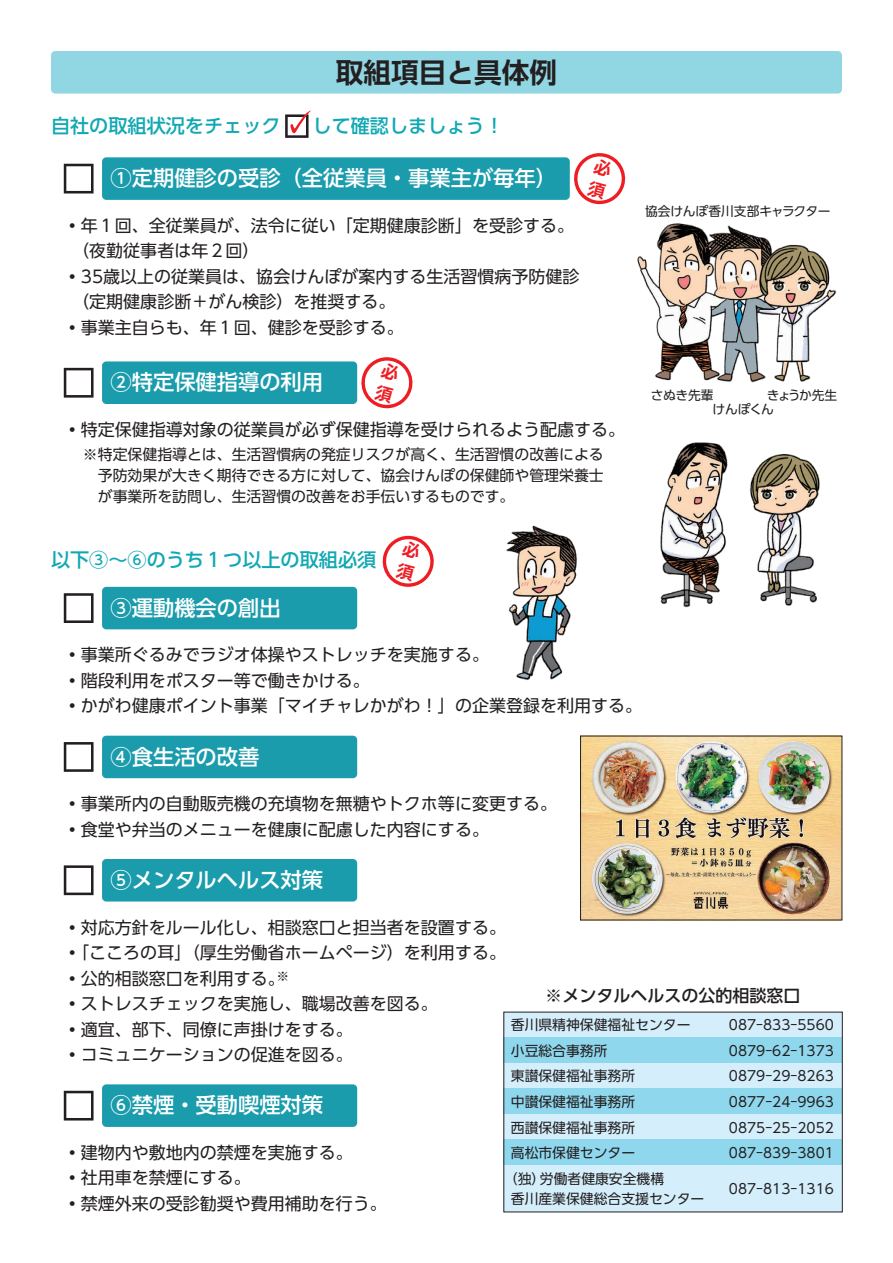
<style>
.page{position:relative;width:893px;height:1263px;background:#fff}
.page>*{position:absolute;margin:0;border:0;box-sizing:border-box;transform-origin:0 0}
.t1{font:700 27.6px "UD Shin Go Pr 6 De";color:#231f20}
.t2{font:500 21.3px "UD Shin Go Pr 6";color:#fff}
.t3{font:500 19.2px "UD Shin Go Pr 6";color:#11a8b4}
.t4{font:16.95px/25.5px "UD Shin Go Pr 6";color:#231f20}
.t5{font:500 16.95px "UD Shin Go Pr 6";color:#231f20}
.t6{font:14.85px/21.3px "UD Shin Go Pr 6";color:#231f20;text-align:justify}
.t7{font:13.8px "UD Shin Go Pr 6";color:#231f20}
.t8{font:12.75px/14.1px "UD Shin Go Pr 6";letter-spacing:-.015em;color:#231f20}
</style>
<div class="page">
<div style="left:102px;top:157px;width:468px;height:43px;background:#1a9cac;border-radius:4px"></div>
<svg style="left:64px;top:164px;width:30px;height:29px"></svg>
<div style="left:102px;top:361px;width:255px;height:43px;background:#1a9cac;border-radius:4px"></div>
<svg style="left:64px;top:368px;width:30px;height:30px"></svg>
<div style="left:102px;top:587px;width:255px;height:42px;background:#1a9cac;border-radius:4px"></div>
<svg style="left:64px;top:593px;width:30px;height:30px"></svg>
<div style="left:102px;top:1084px;width:255px;height:43px;background:#1a9cac;border-radius:4px"></div>
<svg style="left:64px;top:1091px;width:30px;height:29px"></svg>
<div style="left:102px;top:736px;width:255px;height:42px;background:#1a9cac;border-radius:4px"></div>
<svg style="left:64px;top:742px;width:30px;height:30px"></svg>
<div style="left:102px;top:859px;width:255px;height:42px;background:#1a9cac;border-radius:4px"></div>
<svg style="left:64px;top:865px;width:30px;height:30px"></svg>
<div style="left:51px;top:51px;width:791px;height:43px;background:#91d6e3;border-radius:4px"></div>
<img style="left:582px;top:738px;width:258px;height:180px">
<svg style="left:285px;top:111px;width:26px;height:27px"></svg>
<div style="left:504px;top:1012px;width:338px;height:25px;background:#d4effb"></div>
<div style="left:504px;top:1037px;width:338px;height:26px;background:#8fd7ed"></div>
<div style="left:504px;top:1063px;width:338px;height:26px;background:#d4effb"></div>
<div style="left:504px;top:1089px;width:338px;height:25px;background:#8fd7ed"></div>
<div style="left:504px;top:1114px;width:338px;height:26px;background:#d4effb"></div>
<div style="left:504px;top:1140px;width:338px;height:25px;background:#8fd7ed"></div>
<div style="left:504px;top:1165px;width:338px;height:47px;background:#d4effb"></div>
<img style="left:637px;top:223px;width:200px;height:160px">
<img style="left:506px;top:525px;width:72px;height:155px">
<img style="left:660px;top:442px;width:160px;height:166px">
<svg style="left:574px;top:153px;width:52px;height:51px"></svg>
<svg style="left:361px;top:357px;width:52px;height:51px"></svg>
<svg style="left:382px;top:536px;width:52px;height:51px"></svg>
<h1 class="t1" style="left:336px;top:50px;width:223px">取組項目と具体例</h1>
<p class="t3" style="left:51px;top:110px;width:454px">自社の取組状況をチェック　 して確認しましょう！</p>
<p class="t2" style="left:111px;top:161px;width:448px">①定期健診の受診（全従業員・事業主が毎年）</p>
<p class="t4" style="left:72px;top:212px;width:503px;text-indent:-9px">•年１回、全従業員が、法令に従い「定期健康診断」を受診する。（夜勤従事者は年２回）</p>
<p class="t4" style="left:72px;top:263px;width:509px;text-indent:-9px">•35歳以上の従業員は、協会けんぽが案内する生活習慣病予防健診（定期健康診断＋がん検診）を推奨する。</p>
<p class="t4" style="left:64px;top:314px;width:342px">•事業主自らも、年１回、健診を受診する。</p>
<p class="t2" style="left:111px;top:365px;width:214px">②特定保健指導の利用</p>
<p class="t4" style="left:64px;top:416px;width:563px">•特定保健指導対象の従業員が必ず保健指導を受けられるよう配慮する。</p>
<p class="t6" style="left:98px;top:443px;width:507px;text-indent:-15px">※特定保健指導とは、生活習慣病の発症リスクが高く、生活習慣の改善による予防効果が大きく期待できる方に対して、協会けんぽの保健師や管理栄養士が事業所を訪問し、生活習慣の改善をお手伝いするものです。</p>
<p class="t8" style="left:645px;top:204px;width:187px">協会けんぽ香川支部キャラクター</p>
<p class="t8" style="left:712px;top:387px;width:63px;text-indent:-62px">さぬき先輩<br>けんぽくん</p>
<p class="t8" style="left:767px;top:387px;width:72px">きょうか先生</p>
<p class="t3" style="left:51px;top:544px;width:327px">以下③～⑥のうち１つ以上の取組必須</p>
<p class="t2" style="left:111px;top:590px;width:172px">③運動機会の創出</p>
<p class="t4" style="left:64px;top:642px;width:427px">•事業所ぐるみでラジオ体操やストレッチを実施する。</p>
<p class="t4" style="left:64px;top:667px;width:308px">•階段利用をポスター等で働きかける。</p>
<p class="t4" style="left:64px;top:693px;width:580px">•かがわ健康ポイント事業「マイチャレかがわ！」の企業登録を利用する。</p>
<p class="t2" style="left:111px;top:739px;width:150px">④食生活の改善</p>
<p class="t4" style="left:64px;top:790px;width:495px">•事業所内の自動販売機の充填物を無糖やトクホ等に変更する。</p>
<p class="t4" style="left:64px;top:816px;width:427px">•食堂や弁当のメニューを健康に配慮した内容にする。</p>
<p class="t2" style="left:111px;top:862px;width:214px">⑤メンタルヘルス対策</p>
<p class="t4" style="left:64px;top:914px;width:444px">•対応方針をルール化し、相談窓口と担当者を設置する。</p>
<p class="t4" style="left:64px;top:939px;width:444px">•「こころの耳」（厚生労働省ホームページ）を利用する。</p>
<p class="t4" style="left:64px;top:965px;width:227px">•公的相談窓口を利用する。<sup>※</sup></p>
<p class="t4" style="left:64px;top:990px;width:376px">•ストレスチェックを実施し、職場改善を図る。</p>
<p class="t4" style="left:64px;top:1016px;width:291px">•適宜、部下、同僚に声掛けをする。</p>
<p class="t4" style="left:64px;top:1041px;width:291px">•コミュニケーションの促進を図る。</p>
<p class="t5" style="left:545px;top:982px;width:257px">※メンタルヘルスの公的相談窓口</p>
<p class="t7" style="left:511px;top:1014px;width:181px">香川県精神保健福祉センター</p>
<p class="t7" style="left:729px;top:1014px;width:107px">087-833-5560</p>
<p class="t7" style="left:511px;top:1039px;width:98px">小豆総合事務所</p>
<p class="t7" style="left:729px;top:1039px;width:107px">0879-62-1373</p>
<p class="t7" style="left:511px;top:1065px;width:126px">東讃保健福祉事務所</p>
<p class="t7" style="left:729px;top:1065px;width:107px">0879-29-8263</p>
<p class="t7" style="left:511px;top:1090px;width:126px">中讃保健福祉事務所</p>
<p class="t7" style="left:729px;top:1090px;width:107px">0877-24-9963</p>
<p class="t7" style="left:511px;top:1116px;width:126px">西讃保健福祉事務所</p>
<p class="t7" style="left:729px;top:1116px;width:107px">0875-25-2052</p>
<p class="t7" style="left:511px;top:1141px;width:126px">高松市保健センター</p>
<p class="t7" style="left:729px;top:1141px;width:107px">087-839-3801</p>
<p class="t7" style="left:504px;top:1167px;width:162px">（独）労働者健康安全機構</p>
<p class="t7" style="left:729px;top:1178px;width:107px">087-813-1316</p>
<p class="t7" style="left:511px;top:1187px;width:195px">香川産業保健総合支援センター</p>
<p class="t2" style="left:111px;top:1088px;width:214px">⑥禁煙・受動喫煙対策</p>
<p class="t4" style="left:64px;top:1139px;width:291px">•建物内や敷地内の禁煙を実施する。</p>
<p class="t4" style="left:64px;top:1165px;width:189px">•社用車を禁煙にする。</p>
<p class="t4" style="left:64px;top:1190px;width:325px">•禁煙外来の受診勧奨や費用補助を行う。</p>
</div>
